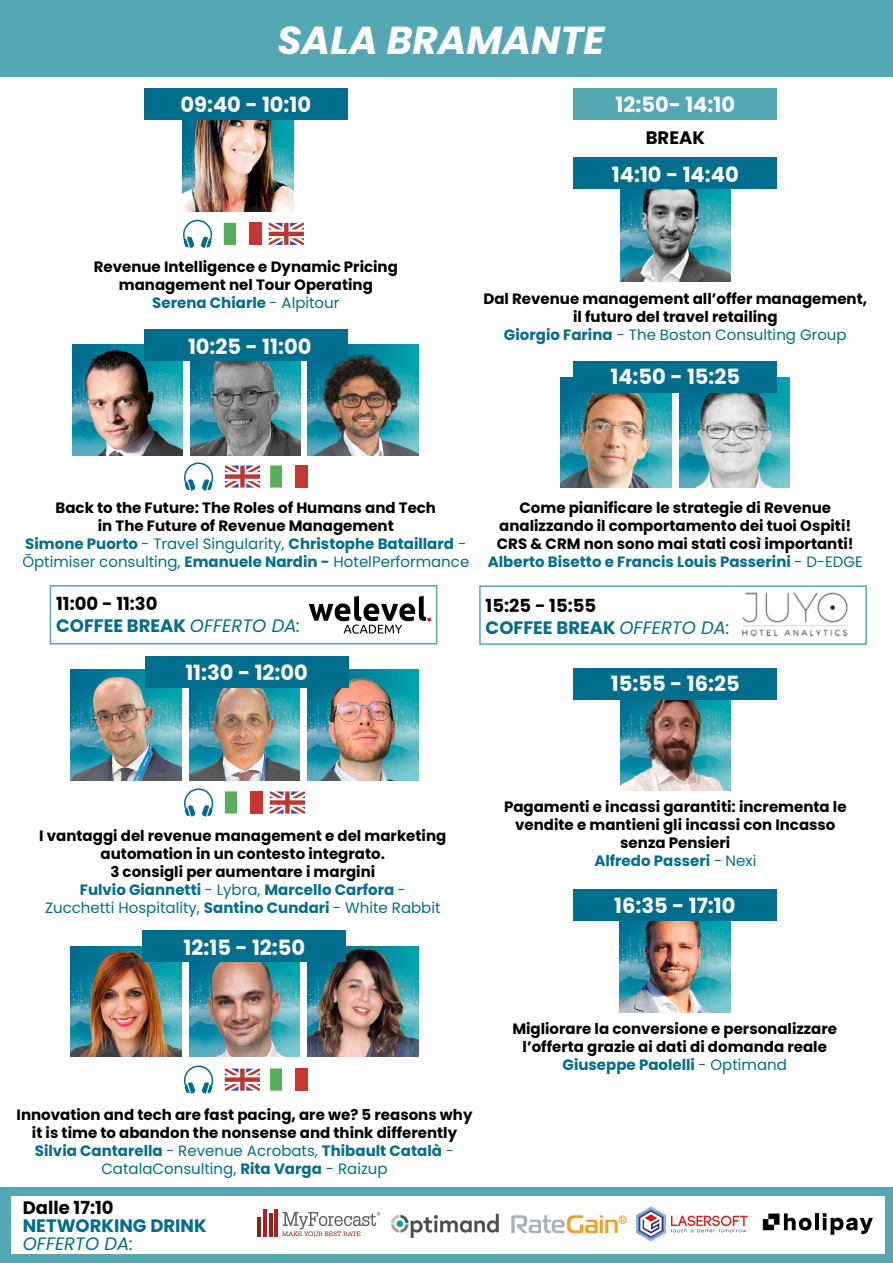
<style>
.page{position:relative;width:893px;height:1263px;background:#fff}
.page>*{position:absolute;margin:0;border:0;box-sizing:border-box;transform-origin:0 0}
.t1{font:italic 700 39px "Poppins";color:#fff}
.t2{font:700 21px "Poppins";color:#fff}
.t3{font:700 18px/21.6px "Poppins";color:#020203}
.t4{font:700 18px "Poppins";color:#026e8d}
.t5{font:italic 18px "Poppins";color:#026e8d}
.t6{font:700 18px "Poppins";color:#000}
.t7{font:700 15px/18px "Poppins";color:#000;text-align:center}
.s1{color:#026e8d}
.s2{font-weight:400;color:#026e8d}
.s3{font-weight:400;font-style:italic;color:#026e8d}
</style>
<div class="page">
<img style="left:189px;top:962px;width:111px;height:95px">
<img style="left:189px;top:688px;width:111px;height:92px">
<img style="left:71px;top:946px;width:110px;height:111px">
<img style="left:71px;top:669px;width:110px;height:111px">
<img style="left:72px;top:345px;width:111px;height:110px">
<img style="left:190px;top:361px;width:111px;height:94px">
<img style="left:308px;top:345px;width:110px;height:110px">
<img style="left:308px;top:946px;width:110px;height:111px">
<img style="left:308px;top:669px;width:110px;height:111px">
<div style="left:145px;top:656px;width:203px;height:32px;background:#026e8d"></div>
<div style="left:143px;top:930px;width:203px;height:32px;background:#026e8d"></div>
<div style="left:144px;top:329px;width:203px;height:32px;background:#026e8d"></div>
<div style="left:574px;top:88px;width:203px;height:32px;background:#54a8b3"></div>
<svg style="left:183px;top:220px;width:29px;height:28px"></svg>
<svg style="left:224px;top:223px;width:12px;height:22px"></svg>
<div style="left:249px;top:223px;width:12px;height:22px;background:#c73630"></div>
<svg style="left:269px;top:223px;width:35px;height:22px"></svg>
<svg style="left:184px;top:462px;width:29px;height:29px"></svg>
<svg style="left:270px;top:465px;width:12px;height:23px"></svg>
<div style="left:295px;top:465px;width:13px;height:23px;background:#c73630"></div>
<svg style="left:225px;top:465px;width:35px;height:23px"></svg>
<svg style="left:184px;top:788px;width:29px;height:28px"></svg>
<svg style="left:225px;top:791px;width:12px;height:22px"></svg>
<div style="left:250px;top:791px;width:12px;height:22px;background:#c73630"></div>
<svg style="left:270px;top:791px;width:35px;height:22px"></svg>
<img style="left:183px;top:120px;width:111px;height:92px">
<img style="left:620px;top:700px;width:111px;height:91px">
<img style="left:620px;top:189px;width:111px;height:92px">
<div style="left:144px;top:88px;width:203px;height:32px;background:#026e8d"></div>
<div style="left:574px;top:158px;width:203px;height:31px;background:#026e8d"></div>
<div style="left:574px;top:668px;width:203px;height:32px;background:#026e8d"></div>
<img style="left:561px;top:377px;width:110px;height:111px">
<img style="left:679px;top:377px;width:111px;height:111px">
<div style="left:574px;top:361px;width:203px;height:32px;background:#026e8d"></div>
<img style="left:619px;top:921px;width:111px;height:91px">
<div style="left:573px;top:889px;width:203px;height:32px;background:#026e8d"></div>
<div style="left:0;top:0;width:893px;height:77px;background:#54a8b3"></div>
<div style="left:0;top:1187px;width:893px;height:76px;background:#54a8b3"></div>
<div style="left:11px;top:1196px;width:873px;height:58px;background:#fff"></div>
<hr style="left:257px;top:1217px;width:4px;height:19px;background:#812b12">
<hr style="left:263px;top:1209px;width:3px;height:27px;background:#b91825">
<hr style="left:269px;top:1213px;width:4px;height:23px;background:#812b12">
<hr style="left:275px;top:1209px;width:3px;height:27px;background:#b91825">
<svg style="left:282px;top:1212px;width:98px;height:24px"></svg>
<img style="left:390px;top:1213px;width:109px;height:26px">
<img style="left:511px;top:1214px;width:117px;height:20px">
<svg style="left:636px;top:1206px;width:116px;height:35px"></svg>
<hr style="left:815px;top:1213px;width:4px;height:17px;background:#000">
<svg style="left:823px;top:1213px;width:50px;height:22px"></svg>
<svg style="left:763px;top:1213px;width:48px;height:17px"></svg>
<svg style="left:184px;top:1065px;width:29px;height:29px"></svg>
<svg style="left:270px;top:1068px;width:12px;height:22px"></svg>
<div style="left:295px;top:1068px;width:13px;height:22px;background:#c73630"></div>
<svg style="left:225px;top:1068px;width:35px;height:22px"></svg>
<div style="left:50px;top:585px;width:387px;height:59px;border:2px solid #54a8b3"></div>
<svg style="left:309px;top:596px;width:122px;height:38px"></svg>
<div style="left:479px;top:585px;width:388px;height:60px;border:2px solid #54a8b3"></div>
<img style="left:741px;top:592px;width:107px;height:45px">
<h1 class="t1" style="left:277px;top:17px;width:329px">SALA BRAMANTE</h1>
<h2 class="t2" style="left:180px;top:93px;width:132px">09:40 - 10:10</h2>
<h2 class="t2" style="left:616px;top:93px;width:121px">12:50- 14:10</h2>
<p class="t6" style="left:646px;top:127px;width:61px">BREAK</p>
<p class="t7" style="left:94px;top:258px;width:306px">Revenue Intelligence e Dynamic Pricing management nel Tour Operating<br><span class="s1">Serena Chiarle</span> <span class="s2">- Alpitour</span></p>
<h2 class="t2" style="left:188px;top:334px;width:125px">10:25 - 11:00</h2>
<h2 class="t2" style="left:612px;top:162px;width:128px">14:10 - 14:40</h2>
<p class="t7" style="left:483px;top:290px;width:385px">Dal Revenue management all’offer management, il futuro del travel retailing<br><span class="s1">Giorgio Farina</span> <span class="s2">- The Boston Consulting Group</span></p>
<h2 class="t2" style="left:610px;top:365px;width:131px">14:50 - 15:25</h2>
<p class="t7" style="left:22px;top:499px;width:448px">Back to the Future: The Roles of Humans and Tech<br>in The Future of Revenue Management<br><span class="s1">Simone Puorto</span> <span class="s2">- Travel Singularity,</span> <span class="s1">Christophe Bataillard</span> <span class="s2">- Ōptimiser consulting,</span> <span class="s1">Emanuele Nardin -</span> <span class="s2">HotelPerformance</span></p>
<p class="t7" style="left:488px;top:499px;width:377px">Come pianificare le strategie di Revenue analizzando il comportamento dei tuoi Ospiti!<br>CRS &amp; CRM non sono mai stati così importanti!<br><span class="s1">Alberto Bisetto e Francis Louis Passerini</span> <span class="s2">- D-EDGE</span></p>
<p class="t3" style="left:56px;top:593px;width:246px">11:00 - 11:30<br><span class="s1">COFFEE BREAK</span> <span class="s3">OFFERTO DA:</span></p>
<p class="t3" style="left:486px;top:595px;width:246px">15:25 - 15:55<br><span class="s1">COFFEE BREAK</span> <span class="s3">OFFERTO DA:</span></p>
<h2 class="t2" style="left:185px;top:661px;width:124px">11:30 - 12:00</h2>
<h2 class="t2" style="left:611px;top:671px;width:130px">15:55 - 16:25</h2>
<p class="t7" style="left:39px;top:827px;width:409px">I vantaggi del revenue management e del marketing automation in un contesto integrato.<br>3 consigli per aumentare i margini<br><span class="s1">Fulvio Giannetti</span> <span class="s2">- Lybra,</span> <span class="s1">Marcello Carfora</span> <span class="s2">-<br>Zucchetti Hospitality,</span> <span class="s1">Santino Cundari</span> <span class="s2">- White Rabbit</span></p>
<h2 class="t2" style="left:184px;top:935px;width:123px">12:15 - 12:50</h2>
<p class="t7" style="left:17px;top:1105px;width:457px">Innovation and tech are fast pacing, are we? 5 reasons why it is time to abandon the nonsense and think differently <span class="s1">Silvia Cantarella</span> <span class="s2">- Revenue Acrobats,</span> <span class="s1">Thibault Català</span> <span class="s2">- CatalaConsulting,</span> <span class="s1">Rita Varga</span> <span class="s2">- Raizup</span></p>
<p class="t3" style="left:23px;top:1196px;width:92px">Dalle 17:10</p>
<p class="t4" style="left:23px;top:1215px;width:185px">NETWORKING DRINK</p>
<p class="t5" style="left:23px;top:1233px;width:112px">OFFERTO DA:</p>
<p class="t7" style="left:504px;top:798px;width:344px">Pagamenti e incassi garantiti: incrementa le vendite e mantieni gli incassi con Incasso senza Pensieri<br><span class="s1">Alfredo Passeri</span> <span class="s2">- Nexi</span></p>
<h2 class="t2" style="left:614px;top:893px;width:123px">16:35 - 17:10</h2>
<p class="t7" style="left:512px;top:1020px;width:326px">Migliorare la conversione e personalizzare l’offerta grazie ai dati di domanda reale<br><span class="s1">Giuseppe Paolelli</span> <span class="s2">- Optimand</span></p>
</div>
